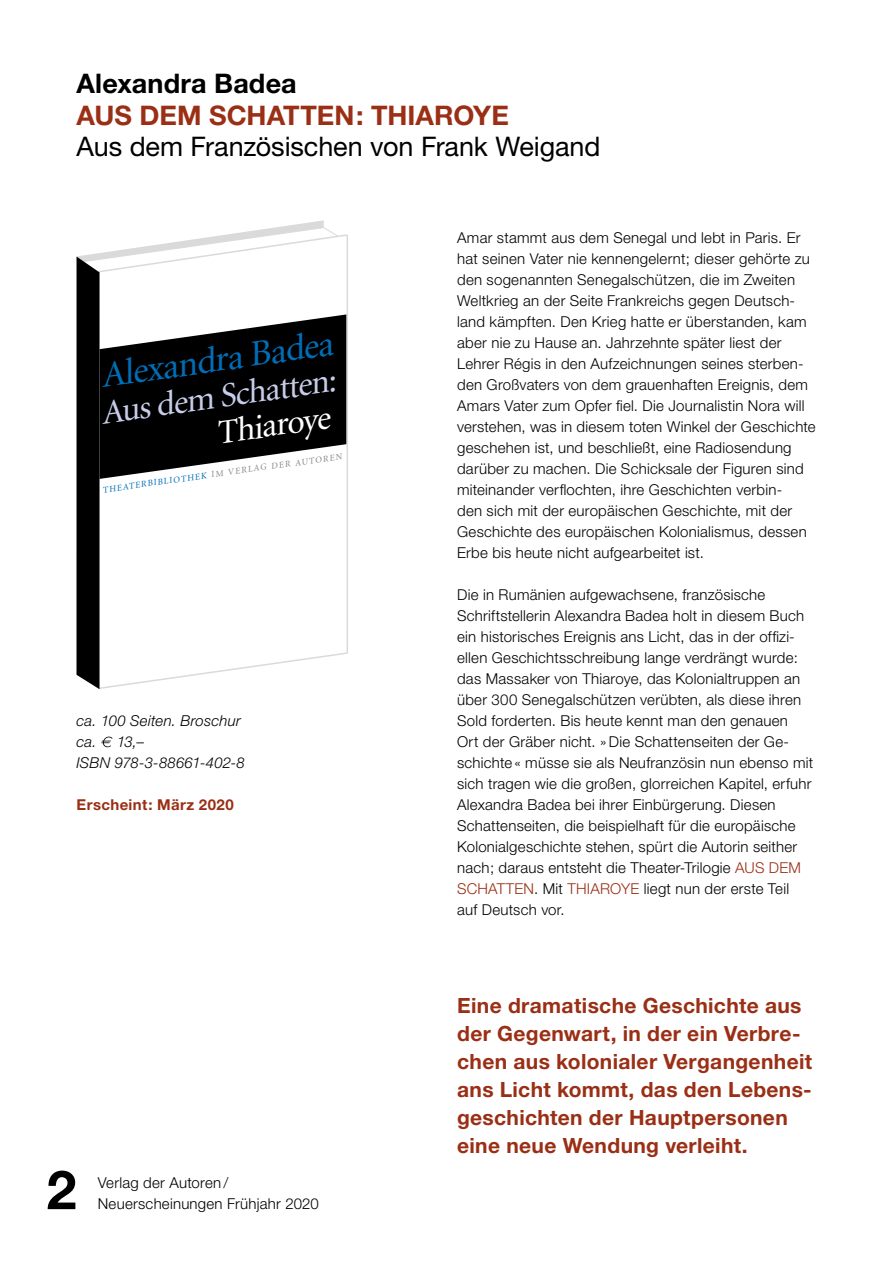
<style>
.page{position:relative;width:893px;height:1263px;background:#fff}
.page>*{position:absolute;margin:0;border:0;box-sizing:border-box;transform-origin:0 0}
.t1{font:700 54px "Helvetica Neue";color:#000}
.t2{font:36.6px "Minion";color:#006eb7}
.t3{font:34.2px "Minion";color:#c7cde9}
.t4{font:34.2px "Minion";color:#fff}
.t5{font:27px "Helvetica Neue";letter-spacing:-.005em;color:#000}
.t6{font:700 27px "Helvetica Neue";color:#9a2f15}
.t7{font:700 27px "Helvetica Neue";letter-spacing:.005em;color:#000}
.t8{font:700 21px/28px "Helvetica Neue";letter-spacing:.015em;color:#9a2f15}
.t9{font:300 15px/21px "Helvetica Neue";letter-spacing:.015em;color:#000}
.t10{font:italic 300 15px/21px "Helvetica Neue";letter-spacing:.015em;color:#000}
.t11{font:700 15px "Helvetica Neue";letter-spacing:.025em;color:#9a2f15}
.t12{font:9px "Minion";color:#878786}
.s1{color:#006eb7}
.s2{color:#9a2f15}
</style>
<div class="page">
<svg style="left:101px;top:737px;width:12px;height:10px"></svg>
<svg style="left:77px;top:227px;width:270px;height:462px"></svg>
<h3 class="t7" style="left:77px;top:67px;width:222px">Alexandra Badea</h3>
<h3 class="t6" style="left:77px;top:99px;width:434px">AUS DEM SCHATTEN: THIAROYE</h3>
<h3 class="t5" style="left:77px;top:131px;width:525px">Aus dem Französischen von Frank Weigand</h3>
<h2 class="t2" style="left:99px;top:358px;width:235px;rotate:-8deg">Alexandra Badea</h2>
<h3 class="t3" style="left:99px;top:396px;width:238px;rotate:-8deg">Aus dem Schatten:</h3>
<h3 class="t4" style="left:214px;top:416px;width:116px;rotate:-8deg">Thiaroye</h3>
<p class="t12" style="left:102px;top:485px;width:241px;rotate:-8deg"><span class="s1">THEATERBIBLIOTHEK</span> IM VERLAG D ER AU TOREN</p>
<p class="t10" style="left:77px;top:710px;width:170px">ca. 100 Seiten. Broschur ca. 13,–<br>ISBN 978-3-88661-402-8</p>
<p class="t11" style="left:77px;top:795px;width:159px">Erscheint: März 2020</p>
<h1 class="t1" style="left:47px;top:1156px;width:32px">2</h1>
<p class="t9" style="left:98px;top:1172px;width:222px">Verlag der Autoren /<br>Neuerscheinungen Frühjahr 2020</p>
<p class="t9" style="left:457px;top:227px;width:360px">Amar stammt aus dem Senegal und lebt in Paris. Er hat seinen Vater nie kennengelernt; dieser gehörte zu den sogenannten Senegalschützen, die im Zweiten Weltkrieg an der Seite Frankreichs gegen Deutsch&shy;land kämpften. Den Krieg hatte er überstanden, kam aber nie zu Hause an. Jahrzehnte später liest der Lehrer Régis in den Aufzeichnungen seines sterben&shy;den Großvaters von dem grauenhaften Ereignis, dem Amars Vater zum Opfer fiel. Die Journalistin Nora will verstehen, was in diesem toten Winkel der Geschichte geschehen ist, und beschließt, eine Radiosendung darüber zu machen. Die Schicksale der Figuren sind miteinander verflochten, ihre Geschichten verbin-<br>den sich mit der europäischen Geschichte, mit der Geschichte des europäischen Kolonialismus, dessen Erbe bis heute nicht aufgearbeitet ist.</p>
<p class="t9" style="left:457px;top:584px;width:358px">Die in Rumänien aufgewachsene, französische Schriftstellerin Alexandra Badea holt in diesem Buch ein historisches Ereignis ans Licht, das in der offizi&shy;ellen Geschichtsschreibung lange verdrängt wurde: das Massaker von Thiaroye, das Kolonialtruppen an über 300 Senegalschützen verübten, als diese ihren Sold forderten. Bis heute kennt man den genauen<br>Ort der Gräber nicht. »Die Schattenseiten der Ge&shy;schichte « müsse sie als Neufranzösin nun ebenso mit sich tragen wie die großen, glorreichen Kapitel, erfuhr Alexandra Badea bei ihrer Einbürgerung. Diesen Schattenseiten, die beispielhaft für die europäische Kolonialgeschichte stehen, spürt die Autorin seither nach; daraus entsteht die Theater-Trilogie <span class="s2">AUS DEM SCHATTEN</span>. Mit <span class="s2">THIAROYE</span> liegt nun der erste Teil<br>auf Deutsch vor.</p>
<h3 class="t8" style="left:457px;top:991px;width:356px">Eine dramatische Geschichte aus der Gegenwart, in der ein Verbre&shy;chen aus kolonialer Vergangenheit ans Licht kommt, das den Lebens&shy;geschichten der Hauptpersonen eine neue Wendung verleiht.</h3>
</div>
